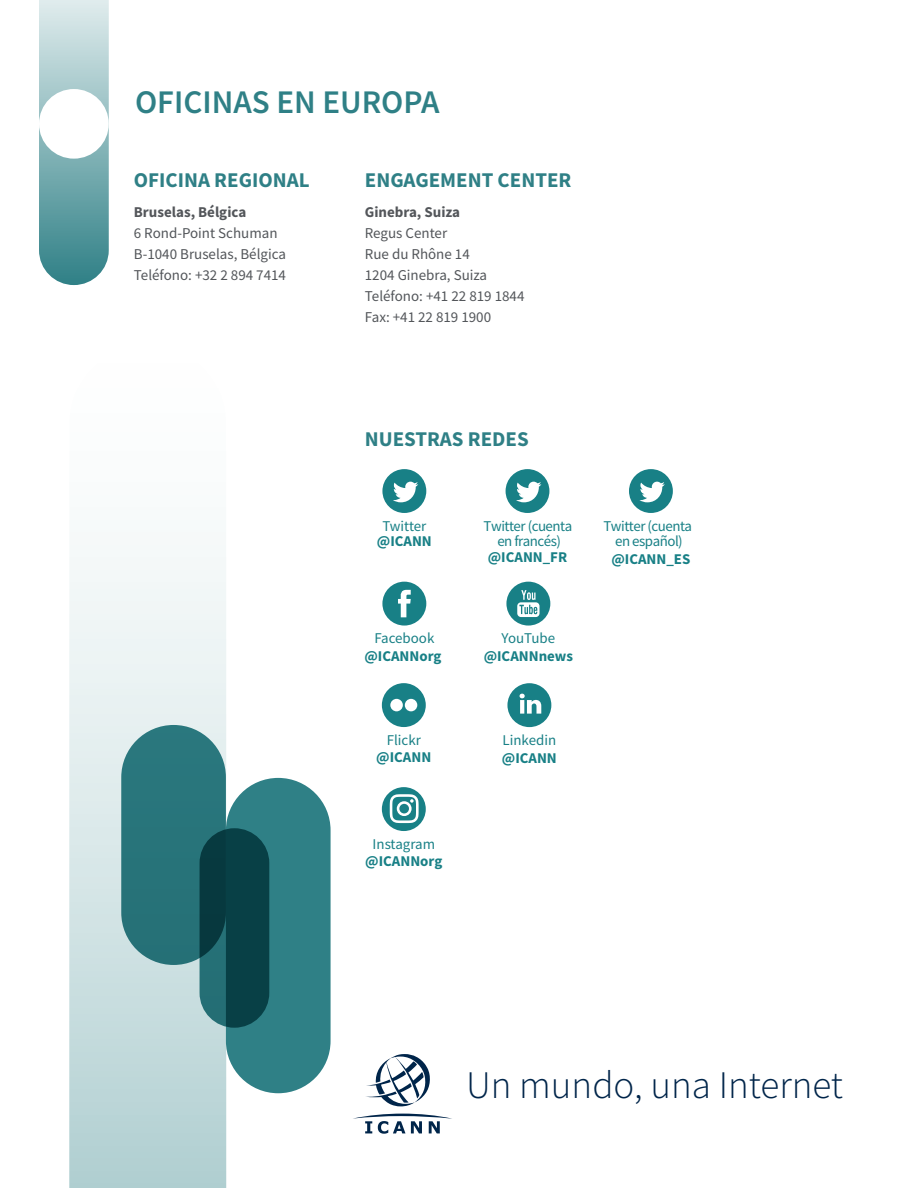
<style>
.page{position:relative;width:918px;height:1188px;background:#fff}
.page>*{position:absolute;margin:0;border:0;box-sizing:border-box;transform-origin:0 0}
.t1{font:300 39px "Source Sans Pro";color:#00254a}
.t2{font:600 33px "Source Sans Pro";color:#2f8086}
.t3{font:700 21px "Source Sans Pro";color:#2f8086}
.t4{font:15px/21px "Source Sans Pro";color:#53565a}
.t5{font:700 15px "Source Sans Pro";color:#53565a}
.t6{font:700 14.85px "Source Sans Pro";color:#188086}
.t7{font:14.85px/15px "Source Sans Pro";letter-spacing:-.035em;color:#188086;text-align:center}
.t8{font:14.85px "Source Sans Pro";color:#188086}
.t9{font:14.85px "Source Sans Pro";letter-spacing:-.005em;color:#188086}
.t10{font:14.85px "Source Sans Pro";letter-spacing:-.01em;color:#188086}
</style>
<div class="page">
<div style="left:226px;top:778px;width:105px;height:315px;background:#2f8086;border-radius:52px"></div>
<svg style="left:69px;top:557px;width:157px;height:631px"></svg>
<svg style="left:200px;top:828px;width:69px;height:200px;background:#0d494f"></svg>
<svg style="left:121px;top:725px;width:105px;height:240px;background:#256e74"></svg>
<svg style="left:39px;top:1px;width:70px;height:284px;background:#8bb8bb"></svg>
<div style="left:39px;top:89px;width:70px;height:70px;background:#fff;border-radius:35px"></div>
<svg style="left:507px;top:683px;width:44px;height:44px"></svg>
<svg style="left:382px;top:469px;width:44px;height:44px"></svg>
<svg style="left:382px;top:582px;width:44px;height:44px"></svg>
<svg style="left:506px;top:469px;width:43px;height:44px"></svg>
<svg style="left:629px;top:469px;width:44px;height:44px"></svg>
<svg style="left:506px;top:582px;width:44px;height:44px"></svg>
<svg style="left:382px;top:683px;width:44px;height:44px"></svg>
<div style="left:382px;top:787px;width:44px;height:44px;background:#188086;border-radius:50%"></div>
<svg style="left:390px;top:794px;width:29px;height:29px"></svg>
<svg style="left:366px;top:1054px;width:64px;height:52px"></svg>
<svg style="left:353px;top:1114px;width:99px;height:20px"></svg>
<h2 class="t2" style="left:135px;top:80px;width:306px">OFICINAS EN EUROPA</h2>
<h3 class="t3" style="left:134px;top:166px;width:177px">OFICINA REGIONAL</h3>
<p class="t5" style="left:134px;top:202px;width:114px">Bruselas, Bélgica</p>
<p class="t4" style="left:134px;top:222px;width:154px">6 Rond-Point Schuman<br>B-1040 Bruselas, Bélgica<br>Teléfono: +32 2 894 7414</p>
<h3 class="t3" style="left:365px;top:166px;width:208px">ENGAGEMENT CENTER</h3>
<p class="t5" style="left:365px;top:202px;width:97px">Ginebra, Suiza</p>
<p class="t4" style="left:365px;top:222px;width:161px">Regus Center<br>Rue du Rhône 14<br>1204 Ginebra, Suiza<br>Teléfono: +41 22 819 1844<br>Fax: +41 22 819 1900</p>
<h3 class="t3" style="left:365px;top:425px;width:165px">NUESTRAS REDES</h3>
<p class="t9" style="left:382px;top:517px;width:46px">Twitter</p>
<p class="t6" style="left:377px;top:531px;width:56px">@ICANN</p>
<p class="t7" style="left:484px;top:519px;width:90px">Twitter (cuenta en francés)</p>
<p class="t6" style="left:488px;top:547px;width:81px">@ICANN_FR</p>
<p class="t8" style="left:374px;top:629px;width:62px">Facebook</p>
<p class="t6" style="left:364px;top:646px;width:79px">@ICANNorg</p>
<p class="t10" style="left:502px;top:629px;width:55px">YouTube</p>
<p class="t6" style="left:484px;top:646px;width:91px">@ICANNnews</p>
<p class="t7" style="left:387px;top:732px;width:36px">Flickr</p>
<p class="t6" style="left:376px;top:747px;width:56px">@ICANN</p>
<p class="t8" style="left:503px;top:730px;width:55px">Linkedin</p>
<p class="t6" style="left:502px;top:748px;width:56px">@ICANN</p>
<p class="t8" style="left:373px;top:834px;width:64px">Instagram</p>
<p class="t6" style="left:365px;top:851px;width:79px">@ICANNorg</p>
<p class="t7" style="left:603px;top:519px;width:90px">Twitter (cuenta en español)</p>
<p class="t6" style="left:611px;top:549px;width:80px">@ICANN_ES</p>
<h1 class="t1" style="left:466px;top:1061px;width:379px">Un mundo, una Internet</h1>
</div>
